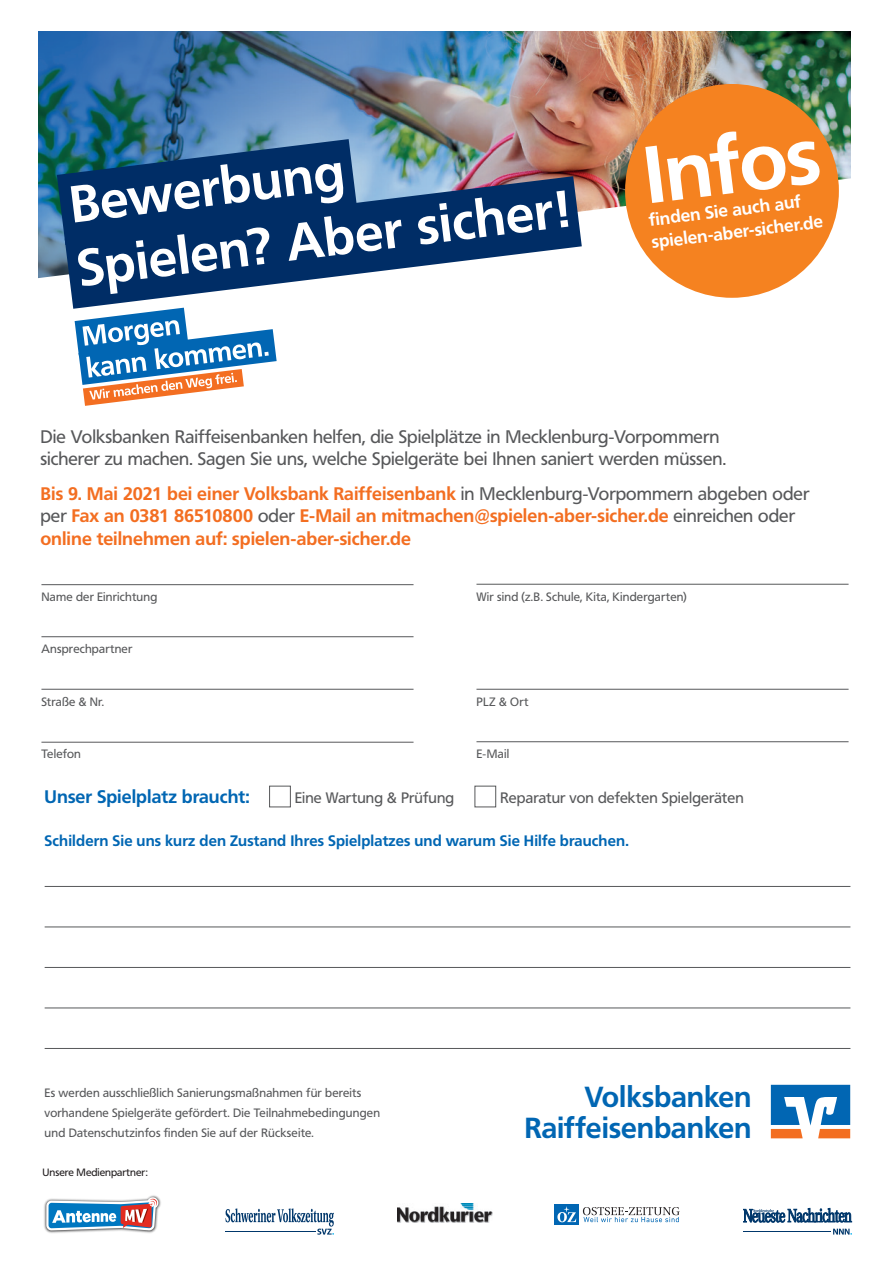
<style>
.page{position:relative;width:893px;height:1263px;background:#fff}
.page>*{position:absolute;margin:0;border:0;box-sizing:border-box;transform-origin:0 0}
.t1{font:700 79.95px "Frutiger VR";color:#fff}
.Absatzformat_2{font:700 51.45px "Frutiger VR";color:#fff}
.t2{font:700 28.65px "Frutiger VR";color:#0166b3}
.t3{font:700 18px/22.5px "Frutiger VR";color:#f36e21}
.t4{font:18px "Frutiger VR";color:#57585a}
.t5{font:700 18px "Frutiger VR";color:#0166b3}
.t6{font:700 17.25px "Frutiger VR";color:#fff}
.t7{font:700 15px "Frutiger VR";letter-spacing:.01em;color:#0166b3}
.t8{font:15px "Frutiger VR";letter-spacing:.005em;color:#57585a}
.t9{font:12px "Frutiger VR";letter-spacing:.015em;color:#57585a}
.t10{font:10.5px "Frutiger VR";color:#231f20}
.s1{font-weight:400;color:#57585a}
</style>
<div class="page">
<img style="left:578px;top:31px;width:272px;height:142px">
<img style="left:38px;top:31px;width:540px;height:102px">
<img style="left:38px;top:95px;width:394px;height:38px">
<img style="left:38px;top:133px;width:614px;height:191px">
<svg style="left:75px;top:287px;width:321px;height:119px"></svg>
<div style="left:625px;top:84px;width:214px;height:214px;background:#f58220;border-radius:50%"></div>
<img style="left:44px;top:1195px;width:117px;height:38px">
<svg style="left:46px;top:1197px;width:112px;height:33px"></svg>
<svg style="left:583px;top:1207px;width:97px;height:15px"></svg>
<div style="left:555px;top:1204px;width:24px;height:21px;background:#0166b3"></div>
<svg style="left:557px;top:1206px;width:19px;height:16px"></svg>
<img style="left:397px;top:1203px;width:95px;height:19px">
<hr style="left:743px;top:1231px;width:88px;height:1px;background:#00376b">
<svg style="left:833px;top:1229px;width:19px;height:6px"></svg>
<svg style="left:743px;top:1208px;width:109px;height:14px"></svg>
<svg style="left:225px;top:1208px;width:109px;height:27px"></svg>
<div style="left:269px;top:786px;width:22px;height:21px;border:1px solid #57585a"></div>
<div style="left:475px;top:786px;width:21px;height:21px;border:1px solid #57585a"></div>
<hr style="left:45px;top:886px;width:805px;height:1px;background:#57585a">
<hr style="left:45px;top:927px;width:805px;height:1px;background:#57585a">
<hr style="left:45px;top:967px;width:805px;height:1px;background:#57585a">
<hr style="left:45px;top:1008px;width:805px;height:1px;background:#57585a">
<hr style="left:45px;top:1048px;width:805px;height:1px;background:#57585a">
<hr style="left:41px;top:584px;width:373px;height:1px;background:#57585a">
<hr style="left:476px;top:584px;width:373px;height:1px;background:#57585a">
<hr style="left:41px;top:636px;width:373px;height:1px;background:#57585a">
<hr style="left:41px;top:689px;width:373px;height:1px;background:#57585a">
<hr style="left:476px;top:689px;width:373px;height:1px;background:#57585a">
<hr style="left:41px;top:742px;width:373px;height:1px;background:#57585a">
<hr style="left:476px;top:741px;width:373px;height:1px;background:#57585a">
<svg style="left:770px;top:1084px;width:81px;height:55px"></svg>
<svg style="left:771px;top:1085px;width:79px;height:53px"></svg>
<p class="Absatzformat_2" style="left:66px;top:174px;width:278px;rotate:-7deg">Bewerbung</p>
<p class="Absatzformat_2" style="left:74px;top:238px;width:496px;rotate:-7deg">Spielen? Aber sicher!</p>
<p class="t1" style="left:638px;top:128px;width:178px;rotate:-7deg">Infos</p>
<p class="t6" style="left:648px;top:210px;width:154px;rotate:-7deg">fi nden Sie auch auf</p>
<p class="t6" style="left:651px;top:232px;width:174px;rotate:-7deg">spielen-aber-sicher.de</p>
<p class="t4" style="left:40px;top:426px;width:681px">Die Volksbanken Raiffeisenbanken helfen, die Spielplätze in Mecklenburg-Vorpommern</p>
<p class="t4" style="left:40px;top:448px;width:687px">sicherer zu machen. Sagen Sie uns, welche Spielgeräte bei Ihnen saniert werden müssen.</p>
<p class="t3" style="left:40px;top:482px;width:770px">Bis 9. Mai 2021 bei einer Volksbank Raiffeisenbank <span class="s1">in Mecklenburg-Vorpommern abgeben oder per</span> Fax an 0381 86510800 <span class="s1">oder</span> E-Mail an mitmachen@spielen-aber-sicher.de <span class="s1">einreichen oder </span>online teilnehmen auf: spielen-aber-sicher.de</p>
<p class="t9" style="left:41px;top:590px;width:117px">Name der Einrichtung</p>
<p class="t9" style="left:476px;top:590px;width:212px">Wir sind (z.B. Schule, Kita, Kindergarten)</p>
<p class="t9" style="left:41px;top:642px;width:92px">Ansprechpartner</p>
<p class="t9" style="left:41px;top:695px;width:64px">Straße &amp; Nr.</p>
<p class="t9" style="left:476px;top:695px;width:54px">PLZ &amp; Ort</p>
<p class="t9" style="left:41px;top:747px;width:41px">Telefon</p>
<p class="t9" style="left:476px;top:747px;width:34px">E-Mail</p>
<p class="t5" style="left:45px;top:785px;width:207px">Unser Spielplatz braucht:</p>
<p class="t8" style="left:295px;top:789px;width:161px">Eine Wartung &amp; Prüfung</p>
<p class="t8" style="left:500px;top:789px;width:245px">Reparatur von defekten Spielgeräten</p>
<p class="t7" style="left:45px;top:832px;width:586px">Schildern Sie uns kurz den Zustand Ihres Spielplatzes und warum Sie Hilfe brauchen.</p>
<p class="t9" style="left:45px;top:1085px;width:318px">Es werden ausschließlich Sanierungsmaßnahmen für bereits</p>
<p class="t9" style="left:45px;top:1105px;width:337px">vorhandene Spielgeräte gefördert. Die Teilnahmebedingungen</p>
<p class="t9" style="left:45px;top:1126px;width:271px">und Datenschutzinfos finden Sie auf der Rückseite.</p>
<p class="t10" style="left:43px;top:1166px;width:107px">Unsere Medienpartner:</p>
<p class="t2" style="left:585px;top:1079px;width:168px">Volksbanken</p>
<p class="t2" style="left:524px;top:1110px;width:228px">Raiffeisenbanken</p>
</div>
